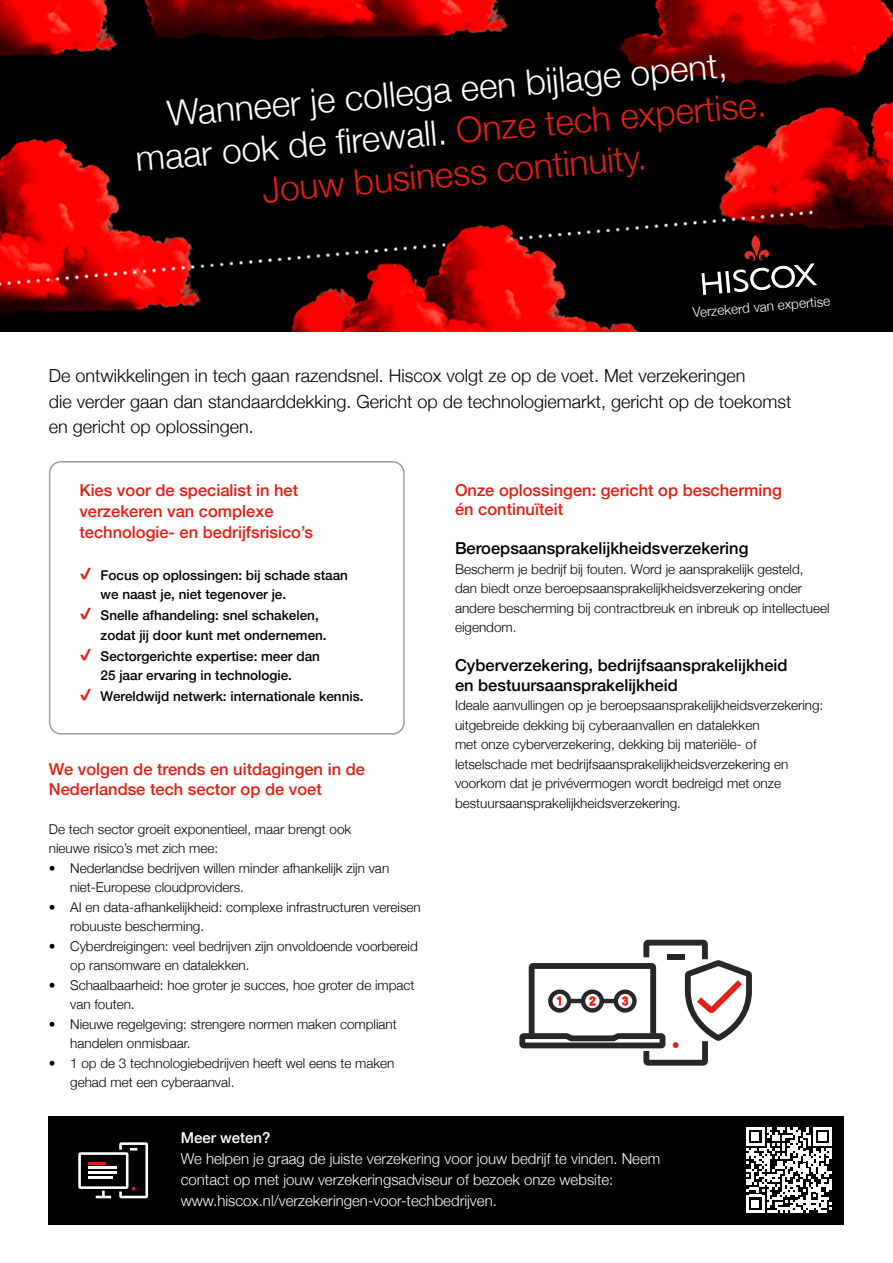
<style>
.page{position:relative;width:893px;height:1263px;background:#fff}
.page>*{position:absolute;margin:0;border:0;box-sizing:border-box;transform-origin:0 0}
.t1{font:300 35.1px/42.2px "Helvetica Neue";color:#fff;text-align:center}
.t2{font:300 18px/25.5px "Helvetica Neue";color:#000}
.t3{font:500 16.5px/19.5px "Helvetica Neue";color:#e41e12}
.t4{font:500 16.5px/19.5px "Helvetica Neue";color:#000}
.t5{font:300 15px/21px "Helvetica Neue";color:#fff}
.t6{font:500 15px "Helvetica Neue";color:#fff}
.t7{font:300 13.5px/19.5px "Helvetica Neue";color:#000}
.t8{font:500 13.5px/19.5px "Helvetica Neue";color:#000}
.t9{font:300 13.5px "Helvetica Neue";color:#fff}
.s1{color:#e41e12}
.s2{font-family:"Real Text Pro";font-size:21px;color:#e41e12}
</style>
<div class="page">
<div style="left:49px;top:1116px;width:795px;height:108px;background:#000"></div>
<img style="left:0;top:0;width:893px;height:332px">
<svg style="left:701px;top:235px;width:116px;height:60px;background:#272120"></svg>
<svg style="left:78px;top:1142px;width:70px;height:56px"></svg>
<hr style="left:89px;top:1166px;width:28px;height:3px;background:#fff">
<hr style="left:89px;top:1171px;width:28px;height:3px;background:#fff">
<hr style="left:89px;top:1176px;width:24px;height:3px;background:#fff">
<svg style="left:746px;top:1127px;width:86px;height:86px"></svg>
<div style="left:49px;top:461px;width:356px;height:274px;border:2px solid #9c9c9d;border-radius:11px"></div>
<svg style="left:519px;top:940px;width:233px;height:125px"></svg>
<h1 class="t1" style="left:130px;top:93px;width:634px;rotate:-5deg">Wanneer je collega een bijlage opent, maar ook de firewall. <span class="s1">Onze tech expertise.<br>Jouw business continuity.</span></h1>
<p class="t9" style="left:692px;top:302px;width:139px;rotate:-5deg">Verzekerd van expertise</p>
<h2 class="t2" style="left:49px;top:362px;width:744px">De ontwikkelingen in tech gaan razendsnel. Hiscox volgt ze op de voet. Met verzekeringen<br>die verder gaan dan standaarddekking. Gericht op de technologiemarkt, gericht op de toekomst en gericht op oplossingen.</h2>
<p class="t3" style="left:79px;top:478px;width:235px;line-height:21px">Kies voor de specialist in het verzekeren van complexe technologie- en bedrijfsrisico’s</p>
<p class="t8" style="left:101px;top:564px;width:249px;text-indent:-21px"><span class="s2">✓</span> Focus op oplossingen: bij schade staan we naast je, niet tegenover je.</p>
<p class="t8" style="left:101px;top:604px;width:228px;text-indent:-21px"><span class="s2">✓</span> Snelle afhandeling: snel schakelen, zodat jij door kunt met ondernemen.</p>
<p class="t8" style="left:79px;top:645px;width:242px;text-align:center"><span class="s2">✓</span> Sectorgerichte expertise: meer dan<br>25 jaar ervaring in technologie.</p>
<p class="t8" style="left:79px;top:685px;width:286px"><span class="s2">✓</span> Wereldwijd netwerk: internationale kennis.</p>
<p class="t3" style="left:49px;top:758px;width:318px">We volgen de trends en uitdagingen in de<br>Nederlandse tech sector op de voet</p>
<p class="t7" style="left:49px;top:818px;width:304px">De tech sector groeit exponentieel, maar brengt ook nieuwe risico’s met zich mee:</p>
<p class="t7" style="left:70px;top:857px;width:321px;text-indent:-21px">• Nederlandse bedrijven willen minder afhankelijk zijn van niet-Europese cloudproviders.</p>
<p class="t7" style="left:70px;top:896px;width:352px;text-indent:-21px">• AI en data-afhankelijkheid: complexe infrastructuren vereisen robuuste bescherming.</p>
<p class="t7" style="left:70px;top:935px;width:349px;text-indent:-21px">• Cyberdreigingen: veel bedrijven zijn onvoldoende voorbereid op ransomware en datalekken.</p>
<p class="t7" style="left:70px;top:974px;width:346px;text-indent:-21px">• Schaalbaarheid: hoe groter je succes, hoe groter de impact van fouten.</p>
<p class="t7" style="left:70px;top:1013px;width:328px;text-indent:-21px">• Nieuwe regelgeving: strengere normen maken compliant handelen onmisbaar.</p>
<p class="t7" style="left:70px;top:1052px;width:326px;text-indent:-21px">• 1 op de 3 technologiebedrijven heeft wel eens te maken gehad met een cyberaanval.</p>
<p class="t3" style="left:455px;top:479px;width:328px">Onze oplossingen: gericht op bescherming én continuïteit</p>
<p class="t4" style="left:455px;top:537px;width:295px">Beroepsaansprakelijkheidsverzekering</p>
<p class="t7" style="left:455px;top:558px;width:376px">Bescherm je bedrijf bij fouten. Word je aansprakelijk gesteld,<br>dan biedt onze beroepsaansprakelijkheidsverzekering onder andere bescherming bij contractbreuk en inbreuk op intellectueel eigendom.</p>
<p class="t4" style="left:455px;top:654px;width:334px">Cyberverzekering, bedrijfsaansprakelijkheid en bestuursaansprakelijkheid</p>
<p class="t7" style="left:455px;top:694px;width:370px">Ideale aanvullingen op je beroepsaansprakelijkheidsverzekering: uitgebreide dekking bij cyberaanvallen en datalekken<br>met onze cyberverzekering, dekking bij materiële- of letselschade met bedrijfsaansprakelijkheidsverzekering en voorkom dat je privévermogen wordt bedreigd met onze bestuursaansprakelijkheidsverzekering.</p>
<p class="t6" style="left:181px;top:1126px;width:91px">Meer weten?</p>
<p class="t5" style="left:181px;top:1147px;width:481px">We helpen je graag de juiste verzekering voor jouw bedrijf te vinden. Neem contact op met jouw verzekeringsadviseur of bezoek onze website: www.hiscox.nl/verzekeringen-voor-techbedrijven.</p>
</div>
